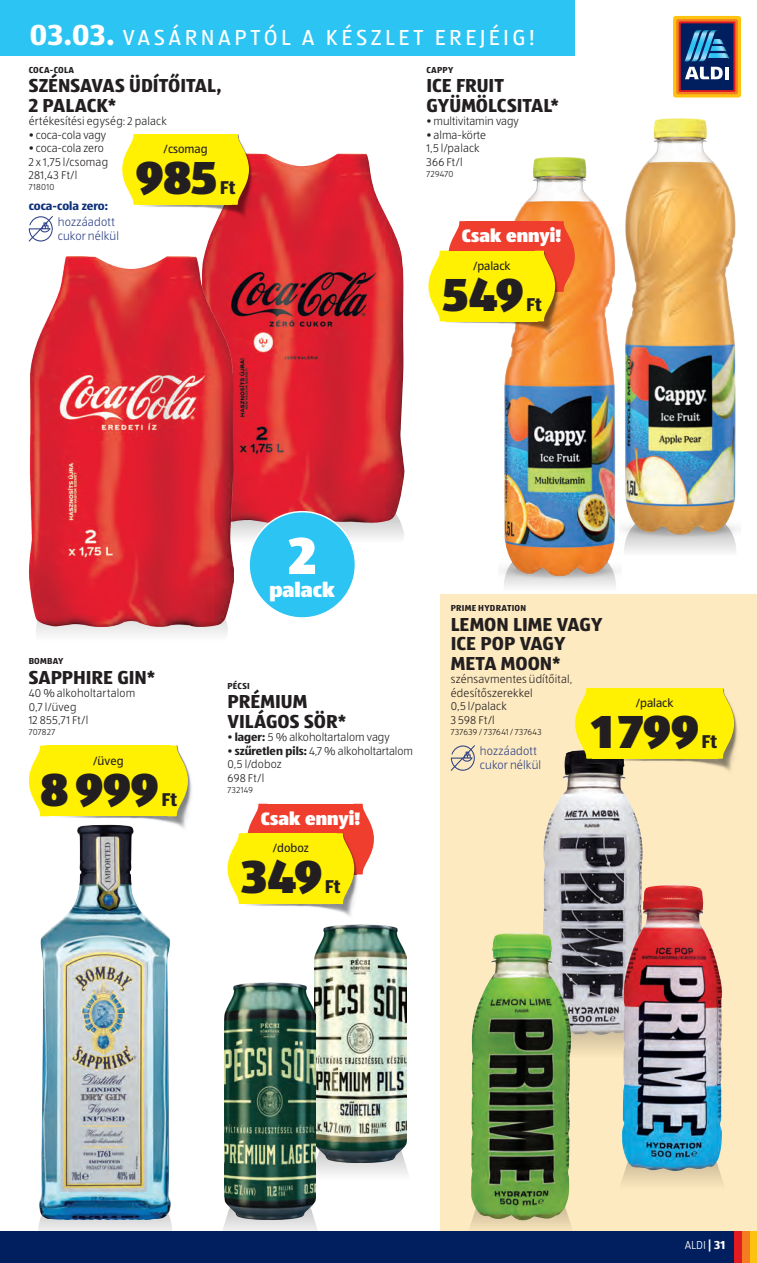
<style>
.page{position:relative;width:757px;height:1263px;background:#fff}
.page>*{position:absolute;margin:0;border:0;box-sizing:border-box;transform-origin:0 0}
.t1{font:900 54px "ALDISUEDOT";color:#fff}
.co_Preis_WOP_schwarz{font:900 48px "ALDISUEDOT";letter-spacing:-.01em;color:#231f20}
.t2{font:22.5px "ALDISUEDOT";letter-spacing:.155em;color:#fff}
.t3{font:900 21px "ALDISUEDOT";color:#fff}
.t4{font:700 19.5px/19.5px "ALDISUEDOT";color:#231f20}
.co_Preis_WOP_schwarz-2{font:700 19.2px "ALDISUEDOT";letter-spacing:-.005em;color:#231f20}
.t5{font:900 18.6px "ALDISUEDOT";color:#fff}
.t6{font:300 12px/14.4px "ALDISUEDOT";letter-spacing:.01em;color:#2c4085}
.t7{font:12px "ALDISUEDOT";color:#231f20}
.t8{font:700 12px "ALDISUEDOT";color:#0d3079}
.t9{font:300 12px "ALDISUEDOT";color:#fff}
.t10{font:300 11.7px/13.5px "ALDISUEDOT";letter-spacing:.01em;color:#231f20}
.t11{font:300 9px "ALDISUEDOT";letter-spacing:.04em;color:#231f20}
.co_Markennamen{font:700 9px "ALDISUEDOT";letter-spacing:.025em;color:#231f20}
.s1{font-weight:700;font-size:30px}
.s2{font-weight:700}
</style>
<div class="page">
<div style="left:441px;top:595px;width:316px;height:668px;background:#feeac0"></div>
<svg style="left:504px;top:582px;width:112px;height:5px"></svg>
<img style="left:501px;top:157px;width:118px;height:425px">
<svg style="left:233px;top:523px;width:171px;height:21px"></svg>
<img style="left:204px;top:153px;width:200px;height:370px">
<div style="left:36px;top:626px;width:192px;height:9px;background:#efefef"></div>
<img style="left:30px;top:256px;width:203px;height:370px">
<svg style="left:624px;top:544px;width:112px;height:8px"></svg>
<img style="left:622px;top:118px;width:116px;height:426px">
<img style="left:142px;top:153px;width:127px;height:68px">
<div style="left:139px;top:134px;width:93px;height:71px;background:#fff101"></div>
<svg style="left:122px;top:134px;width:17px;height:71px"></svg>
<svg style="left:232px;top:134px;width:17px;height:71px"></svg>
<svg style="left:29px;top:216px;width:24px;height:25px"></svg>
<div style="left:465px;top:221px;width:93px;height:71px;background:#ef3e2e"></div>
<img style="left:448px;top:321px;width:127px;height:17px">
<div style="left:445px;top:251px;width:93px;height:70px;background:#fff101"></div>
<svg style="left:428px;top:221px;width:40px;height:101px"></svg>
<svg style="left:535px;top:221px;width:40px;height:101px"></svg>
<div style="left:249px;top:512px;width:106px;height:106px;background:#2bc4f3;border-radius:50%"></div>
<div style="left:248px;top:511px;width:108px;height:108px;border:2px solid #fff;border-radius:50%"></div>
<svg style="left:38px;top:1220px;width:134px;height:11px"></svg>
<img style="left:39px;top:833px;width:132px;height:387px">
<img style="left:49px;top:770px;width:143px;height:63px">
<div style="left:46px;top:745px;width:125px;height:71px;background:#fff101"></div>
<svg style="left:29px;top:745px;width:20px;height:72px"></svg>
<svg style="left:168px;top:745px;width:20px;height:72px"></svg>
<div style="left:264px;top:804px;width:93px;height:70px;background:#ef3e2e"></div>
<img style="left:245px;top:904px;width:108px;height:12px">
<div style="left:244px;top:833px;width:93px;height:71px;background:#fff101"></div>
<svg style="left:227px;top:803px;width:41px;height:101px"></svg>
<svg style="left:337px;top:803px;width:37px;height:101px"></svg>
<svg style="left:316px;top:1143px;width:92px;height:32px"></svg>
<img style="left:314px;top:924px;width:92px;height:238px">
<svg style="left:223px;top:1220px;width:95px;height:11px"></svg>
<img style="left:224px;top:982px;width:92px;height:238px">
<svg style="left:451px;top:745px;width:24px;height:26px"></svg>
<svg style="left:572px;top:1035px;width:50px;height:18px"></svg>
<img style="left:543px;top:750px;width:100px;height:285px">
<svg style="left:621px;top:1171px;width:102px;height:13px"></svg>
<img style="left:622px;top:885px;width:100px;height:286px">
<svg style="left:470px;top:1220px;width:102px;height:9px"></svg>
<img style="left:471px;top:933px;width:101px;height:287px">
<img style="left:587px;top:713px;width:151px;height:62px">
<div style="left:592px;top:688px;width:125px;height:71px;background:#fff101"></div>
<svg style="left:575px;top:688px;width:17px;height:71px"></svg>
<svg style="left:717px;top:688px;width:17px;height:71px"></svg>
<div style="left:0;top:0;width:574px;height:55px;background:#2bc4f3"></div>
<div style="left:0;top:1231px;width:735px;height:32px;background:#011e5f"></div>
<div style="left:749px;top:1231px;width:8px;height:32px;background:#fec210"></div>
<div style="left:742px;top:1231px;width:7px;height:32px;background:#f47d21"></div>
<div style="left:735px;top:1231px;width:7px;height:32px;background:#e21a21"></div>
<div style="left:673px;top:16px;width:68px;height:82px;background:#fec210;border-radius:3px"></div>
<div style="left:676px;top:19px;width:62px;height:75px;background:linear-gradient(to bottom,#f27121,#f27021);border-radius:2px"></div>
<svg style="left:679px;top:21px;width:56px;height:71px"></svg>
<div style="left:681px;top:23px;width:52px;height:67px;background:#011e5f"></div>
<svg style="left:685px;top:67px;width:43px;height:12px"></svg>
<svg style="left:685px;top:30px;width:44px;height:31px"></svg>
<p class="t2" style="left:30px;top:22px;width:507px"><span class="s1">03.03.</span> VASÁRNAPTÓL A KÉSZLET EREJÉIG!</p>
<p class="co_Markennamen" style="left:29px;top:64px;width:47px">COCA-COLA</p>
<p class="t4" style="left:29px;top:75px;width:194px">SZÉNSAVAS ÜDÍTŐITAL,<br>2 PALACK*</p>
<p class="t10" style="left:29px;top:114px;width:139px">értékesítési egység: 2 palack</p>
<p class="t10" style="left:29px;top:128px;width:79px">• coca-cola vagy</p>
<p class="t10" style="left:29px;top:141px;width:77px">• coca-cola zero</p>
<p class="t10" style="left:29px;top:155px;width:81px">2 x 1,75 l/csomag</p>
<p class="t10" style="left:29px;top:168px;width:50px">281,43 Ft/l</p>
<p class="t11" style="left:29px;top:181px;width:27px">718010</p>
<p class="t6" style="left:58px;top:214px;width:63px">hozzáadott cukor nélkül</p>
<p class="t7" style="left:164px;top:141px;width:45px">/csomag</p>
<p class="co_Preis_WOP_schwarz" style="left:136px;top:144px;width:83px">985</p>
<p class="co_Preis_WOP_schwarz-2" style="left:220px;top:175px;width:17px">Ft</p>
<p class="t8" style="left:29px;top:198px;width:81px">coca-cola zero:</p>
<p class="co_Markennamen" style="left:426px;top:64px;width:28px">CAPPY</p>
<p class="t4" style="left:426px;top:75px;width:134px">ICE FRUIT<br>GYÜMÖLCSITAL*</p>
<p class="t10" style="left:426px;top:114px;width:94px">• multivitamin vagy</p>
<p class="t10" style="left:426px;top:128px;width:61px">• alma-körte</p>
<p class="t10" style="left:426px;top:141px;width:55px">1,5 l/palack</p>
<p class="t10" style="left:426px;top:155px;width:38px">366 Ft/l</p>
<p class="t11" style="left:426px;top:168px;width:29px">729470</p>
<p class="t5" style="left:462px;top:223px;width:101px">Csak ennyi!</p>
<p class="t7" style="left:473px;top:258px;width:39px">/palack</p>
<p class="co_Preis_WOP_schwarz" style="left:442px;top:261px;width:83px">549</p>
<p class="co_Preis_WOP_schwarz-2" style="left:526px;top:291px;width:17px">Ft</p>
<p class="co_Markennamen" style="left:29px;top:655px;width:36px">BOMBAY</p>
<p class="t4" style="left:29px;top:667px;width:128px">SAPPHIRE GIN*</p>
<p class="t10" style="left:29px;top:686px;width:108px">40 % alkoholtartalom</p>
<p class="t10" style="left:29px;top:700px;width:49px">0,7 l/üveg</p>
<p class="t10" style="left:29px;top:713px;width:61px">12 855,71 Ft/l</p>
<p class="t11" style="left:29px;top:726px;width:28px">707827</p>
<p class="t7" style="left:93px;top:753px;width:32px">/üveg</p>
<p class="co_Preis_WOP_schwarz" style="left:40px;top:756px;width:121px">8999</p>
<p class="co_Preis_WOP_schwarz-2" style="left:161px;top:786px;width:17px">Ft</p>
<p class="t1" style="left:289px;top:518px;width:29px">2</p>
<p class="t3" style="left:269px;top:575px;width:67px">palack</p>
<p class="co_Markennamen" style="left:227px;top:680px;width:24px">PÉCSI</p>
<p class="t4" style="left:227px;top:691px;width:120px">PRÉMIUM<br>VILÁGOS SÖR*</p>
<p class="t10" style="left:227px;top:730px;width:164px">• <span class="s2">lager:</span> 5 % alkoholtartalom vagy</p>
<p class="t10" style="left:227px;top:744px;width:187px">• <span class="s2">szűretlen pils:</span> 4,7 % alkoholtartalom</p>
<p class="t10" style="left:227px;top:757px;width:56px">0,5 l/doboz</p>
<p class="t10" style="left:227px;top:771px;width:38px">698 Ft/l</p>
<p class="t11" style="left:227px;top:784px;width:27px">732149</p>
<h3 class="t5" style="left:261px;top:805px;width:101px">Csak ennyi!</h3>
<p class="t7" style="left:273px;top:840px;width:37px">/doboz</p>
<p class="co_Preis_WOP_schwarz" style="left:241px;top:843px;width:83px">349</p>
<p class="co_Preis_WOP_schwarz-2" style="left:325px;top:874px;width:17px">Ft</p>
<p class="co_Markennamen" style="left:451px;top:602px;width:77px">PRIME HYDRATION</p>
<h3 class="t4" style="left:451px;top:614px;width:153px">LEMON LIME VAGY<br>ICE POP VAGY<br>META MOON*</h3>
<p class="t10" style="left:451px;top:672px;width:123px">szénsavmentes üdítőital, édesítőszerekkel<br>0,5 l/palack<br>3 598 Ft/l</p>
<p class="t11" style="left:451px;top:726px;width:92px">737639 / 737641 / 737643</p>
<p class="t6" style="left:480px;top:743px;width:63px">hozzáadott cukor nélkül</p>
<p class="t7" style="left:636px;top:695px;width:39px">/palack</p>
<p class="co_Preis_WOP_schwarz" style="left:592px;top:698px;width:109px">1799</p>
<p class="co_Preis_WOP_schwarz-2" style="left:701px;top:728px;width:17px">Ft</p>
<p class="t9" style="left:685px;top:1237px;width:42px">ALDI <span class="s2">| 31</span></p>
</div>
